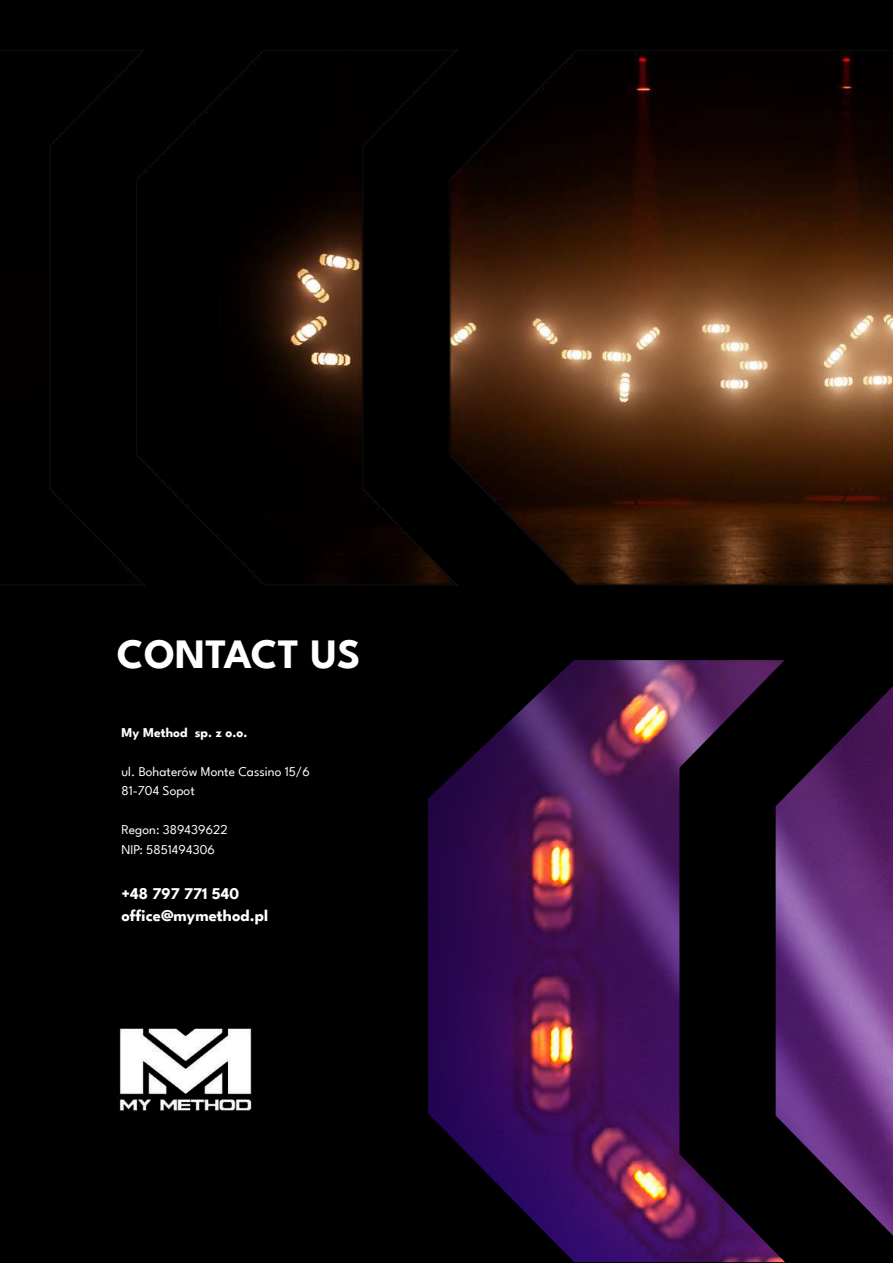
<style>
.page{position:relative;width:893px;height:1263px;background:#000}
.page>*{position:absolute;margin:0;border:0;box-sizing:border-box;transform-origin:0 0}
.t1{font:700 42px "League Spartan";color:#fff}
.t2{font:700 16.5px/22.5px "League Spartan";color:#fff}
.t3{font:13.5px/19.5px "League Spartan";color:#fff}
.t4{font:700 13.5px "League Spartan";color:#fff}
</style>
<div class="page">
<img style="left:0;top:49px;width:893px;height:537px">
<img style="left:117px;top:1028px;width:135px;height:85px">
<img style="left:428px;top:660px;width:465px;height:602px">
<h1 class="t1" style="left:117px;top:622px;width:245px">CONTACT US</h1>
<p class="t4" style="left:121px;top:722px;width:128px">My Method sp. z o.o.</p>
<p class="t3" style="left:121px;top:760px;width:190px">ul. Bohaterów Monte Cassino 15/6<br>81-704 Sopot</p>
<p class="t3" style="left:121px;top:819px;width:108px">Regon: 389439622<br>NIP: 5851494306</p>
<p class="t2" style="left:121px;top:881px;width:148px">+48 797 771 540 office@mymethod.pl</p>
</div>
